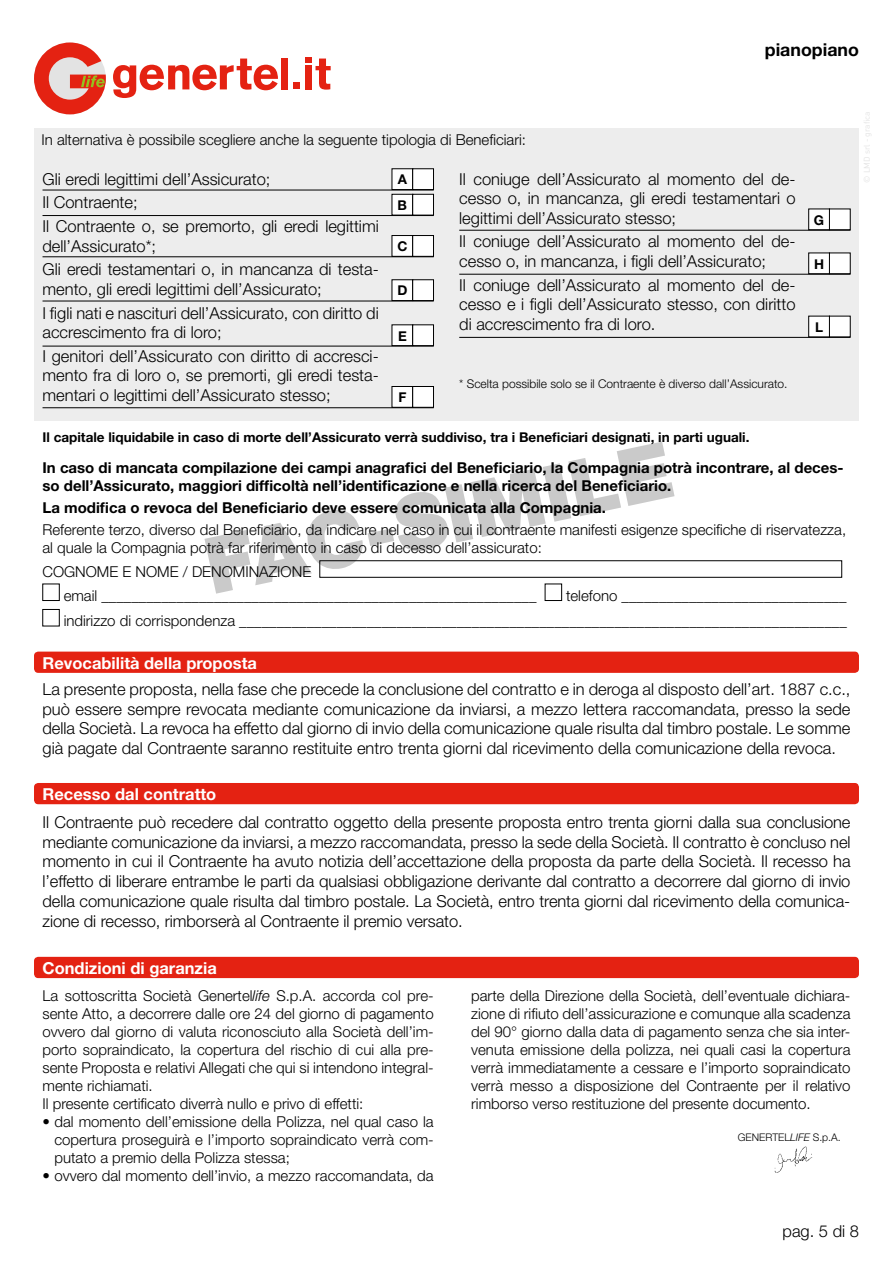
<style>
.page{position:relative;width:893px;height:1263px;background:#fff}
.page>*{position:absolute;margin:0;border:0;box-sizing:border-box;transform-origin:0 0}
.t1{font:700 17.85px "Helvetica Neue";color:#000}
.t2{font:300 16.5px/19.8px "Helvetica Neue";color:#000}
.t3{font:700 16.5px "Helvetica Neue";color:#fff}
.t4{font:300 15px/18px "Helvetica Neue";color:#000}
.t5{font:700 15px/18px "Helvetica Neue";color:#000}
.t6{font:700 13.5px/25.5px "Helvetica Neue";color:#000}
.t7{font:300 12px "Helvetica Neue";color:#000}
.t8{font:300 10.5px "Helvetica Neue";color:#000}
.s1{font-style:italic}
</style>
<div class="page">
<svg style="left:113px;top:59px;width:165px;height:39px"></svg>
<div style="left:281px;top:58px;width:7px;height:31px;background:#e42212"></div>
<svg style="left:305px;top:58px;width:26px;height:32px"></svg>
<div style="left:293px;top:82px;width:7px;height:7px;background:#e42212"></div>
<svg style="left:34px;top:43px;width:72px;height:71px"></svg>
<div style="left:34px;top:652px;width:825px;height:21px;background:#e42212;border-radius:4px"></div>
<div style="left:34px;top:783px;width:825px;height:21px;background:#e42212;border-radius:4px"></div>
<div style="left:34px;top:128px;width:825px;height:293px;background:#ededed"></div>
<div style="left:392px;top:169px;width:21px;height:21px;background:#fff"></div>
<div style="left:392px;top:169px;width:21px;height:21px;border:1px solid #000"></div>
<div style="left:413px;top:169px;width:20px;height:21px;background:#fff"></div>
<div style="left:412px;top:169px;width:22px;height:21px;border:1px solid #000"></div>
<hr style="left:43px;top:190px;width:391px;height:1px;background:#000">
<div style="left:392px;top:194px;width:21px;height:21px;background:#fff"></div>
<div style="left:392px;top:194px;width:21px;height:21px;border:1px solid #000"></div>
<div style="left:413px;top:194px;width:20px;height:21px;background:#fff"></div>
<div style="left:412px;top:194px;width:22px;height:21px;border:1px solid #000"></div>
<hr style="left:43px;top:215px;width:391px;height:1px;background:#000">
<div style="left:392px;top:236px;width:21px;height:20px;background:#fff"></div>
<div style="left:392px;top:235px;width:21px;height:22px;border:1px solid #000"></div>
<div style="left:413px;top:236px;width:20px;height:20px;background:#fff"></div>
<div style="left:412px;top:235px;width:22px;height:22px;border:1px solid #000"></div>
<hr style="left:43px;top:257px;width:391px;height:1px;background:#000">
<div style="left:392px;top:280px;width:21px;height:21px;background:#fff"></div>
<div style="left:392px;top:279px;width:21px;height:22px;border:1px solid #000"></div>
<div style="left:413px;top:280px;width:20px;height:21px;background:#fff"></div>
<div style="left:412px;top:279px;width:22px;height:22px;border:1px solid #000"></div>
<hr style="left:43px;top:301px;width:391px;height:1px;background:#000">
<div style="left:809px;top:253px;width:20px;height:21px;background:#fff"></div>
<div style="left:808px;top:253px;width:22px;height:21px;border:1px solid #000"></div>
<div style="left:829px;top:253px;width:21px;height:21px;background:#fff"></div>
<div style="left:829px;top:253px;width:21px;height:21px;border:1px solid #000"></div>
<hr style="left:459px;top:274px;width:391px;height:1px;background:#000">
<div style="left:392px;top:325px;width:21px;height:21px;background:#fff"></div>
<div style="left:392px;top:325px;width:21px;height:21px;border:1px solid #000"></div>
<div style="left:413px;top:325px;width:20px;height:21px;background:#fff"></div>
<div style="left:412px;top:325px;width:22px;height:21px;border:1px solid #000"></div>
<hr style="left:43px;top:346px;width:391px;height:1px;background:#000">
<div style="left:392px;top:386px;width:21px;height:21px;background:#fff"></div>
<div style="left:392px;top:386px;width:21px;height:21px;border:1px solid #000"></div>
<div style="left:413px;top:386px;width:20px;height:21px;background:#fff"></div>
<div style="left:412px;top:386px;width:22px;height:21px;border:1px solid #000"></div>
<hr style="left:43px;top:407px;width:391px;height:1px;background:#000">
<div style="left:809px;top:316px;width:20px;height:21px;background:#fff"></div>
<div style="left:808px;top:316px;width:22px;height:21px;border:1px solid #000"></div>
<div style="left:829px;top:316px;width:21px;height:21px;background:#fff"></div>
<div style="left:829px;top:316px;width:21px;height:21px;border:1px solid #000"></div>
<hr style="left:459px;top:337px;width:391px;height:1px;background:#000">
<div style="left:809px;top:209px;width:20px;height:21px;background:#fff"></div>
<div style="left:808px;top:209px;width:22px;height:21px;border:1px solid #000"></div>
<div style="left:829px;top:209px;width:21px;height:21px;background:#fff"></div>
<div style="left:829px;top:209px;width:21px;height:21px;border:1px solid #000"></div>
<hr style="left:459px;top:230px;width:391px;height:1px;background:#000">
<div style="left:43px;top:584px;width:17px;height:17px;border:1px solid #000"></div>
<div style="left:545px;top:584px;width:17px;height:17px;border:1px solid #000"></div>
<div style="left:43px;top:609px;width:17px;height:17px;border:1px solid #000"></div>
<div style="left:34px;top:957px;width:825px;height:21px;background:#e42212;border-radius:4px"></div>
<img style="left:774px;top:1146px;width:39px;height:26px">
<svg style="left:204px;top:442px;width:471px;height:152px"></svg>
<p class="t4" style="left:41px;top:130px;width:486px">In alternativa è possibile scegliere anche la seguente tipologia di Beneficiari:</p>
<p class="t1" style="left:765px;top:39px;width:96px">pianopiano</p>
<p class="t2" style="left:43px;top:166px;width:338px;line-height:23.7px">Gli eredi legittimi dell’Assicurato;<br>Il Contraente;<br>Il Contraente o, se premorto, gli eredi legittimi</p>
<p class="t2" style="left:43px;top:233px;width:338px;line-height:23.7px">dell’Assicurato*;<br>Gli eredi testamentari o, in mancanza di testa-</p>
<p class="t2" style="left:43px;top:277px;width:338px;line-height:23.7px">mento, gli eredi legittimi dell’Assicurato;<br>I figli nati e nascituri dell’Assicurato, con diritto di</p>
<p class="t2" style="left:43px;top:320px;width:338px;line-height:23.7px">accrescimento fra di loro;<br>I genitori dell’Assicurato con diritto di accresci-</p>
<p class="t2" style="left:43px;top:365px;width:338px">mento fra di loro o, se premorti, gli eredi testa&shy;mentari o legittimi dell’Assicurato stesso;</p>
<p class="t6" style="left:398px;top:167px;width:11px">A<br>B</p>
<p class="t6" style="left:397px;top:233px;width:12px">C</p>
<p class="t6" style="left:397px;top:278px;width:12px">D</p>
<p class="t6" style="left:398px;top:323px;width:10px">E</p>
<p class="t6" style="left:398px;top:384px;width:10px">F</p>
<p class="t2" style="left:459px;top:169px;width:338px;text-align:justify">Il coniuge dell’Assicurato al momento del de&shy;cesso o, in mancanza, gli eredi testamentari o legittimi dell’Assicurato stesso;</p>
<p class="t2" style="left:459px;top:231px;width:338px">Il coniuge dell’Assicurato al momento del de&shy;cesso o, in mancanza, i figli dell’Assicurato;</p>
<p class="t2" style="left:459px;top:275px;width:338px;text-align:justify">Il coniuge dell’Assicurato al momento del de&shy;cesso e i figli dell’Assicurato stesso, con diritto di accrescimento fra di loro.</p>
<p class="t7" style="left:459px;top:376px;width:330px">* Scelta possibile solo se il Contraente è diverso dall’Assicurato.</p>
<p class="t6" style="left:814px;top:207px;width:12px">G</p>
<p class="t6" style="left:814px;top:251px;width:12px">H</p>
<p class="t6" style="left:815px;top:314px;width:10px">L</p>
<p class="t6" style="left:43px;top:424px;width:708px">Il capitale liquidabile in caso di morte dell’Assicurato verrà suddiviso, tra i Beneficiari designati, in parti uguali.</p>
<p class="t5" style="left:43px;top:458px;width:803px">In caso di mancata compilazione dei campi anagrafici del Beneficiario, la Compagnia potrà incontrare, al deces&shy;so dell’Assicurato, maggiori difficoltà nell’identificazione e nella ricerca del Beneficiario.</p>
<p class="t5" style="left:43px;top:498px;width:565px">La modifica o revoca del Beneficiario deve essere comunicata alla Compagnia.</p>
<p class="t4" style="left:43px;top:521px;width:805px">Referente terzo, diverso dal Beneficiario, da indicare nel caso in cui il contraente manifesti esigenze specifiche di riservatezza, al quale la Compagnia potrà far riferimento in caso di decesso dell’assicurato:</p>
<p class="t4" style="left:64px;top:559px;width:474px;line-height:24px;text-indent:-21px">COGNOME E NOME / DENOMINAZIONE<br>email __________________________________________________________</p>
<p class="t4" style="left:64px;top:582px;width:785px;line-height:25.5px;text-align:right">telefono ______________________________<br>indirizzo di corrispondenza _________________________________________________________________________________</p>
<p class="t3" style="left:43px;top:653px;width:216px">Revocabilità della proposta</p>
<p class="t2" style="left:43px;top:679px;width:809px;text-align:justify">La presente proposta, nella fase che precede la conclusione del contratto e in deroga al disposto dell’art. 1887 c.c., può essere sempre revocata mediante comunicazione da inviarsi, a mezzo lettera raccomandata, presso la sede della Società. La revoca ha effetto dal giorno di invio della comunicazione quale risulta dal timbro postale. Le somme già pagate dal Contraente saranno restituite entro trenta giorni dal ricevimento della comunicazione della revoca.</p>
<p class="t3" style="left:43px;top:784px;width:175px">Recesso dal contratto</p>
<p class="t2" style="left:43px;top:812px;width:809px;text-align:justify">Il Contraente può recedere dal contratto oggetto della presente proposta entro trenta giorni dalla sua conclusione mediante comunicazione da inviarsi, a mezzo raccomandata, presso la sede della Società. Il contratto è concluso nel momento in cui il Contraente ha avuto notizia dell’accettazione della proposta da parte della Società. Il recesso ha l’effetto di liberare entrambe le parti da qualsiasi obbligazione derivante dal contratto a decorrere dal giorno di invio della comunicazione quale risulta dal timbro postale. La Società, entro trenta giorni dal ricevimento della comunica&shy;zione di recesso, rimborserà al Contraente il premio versato.</p>
<p class="t3" style="left:43px;top:958px;width:176px">Condizioni di garanzia</p>
<p class="t4" style="left:43px;top:986px;width:393px">La sottoscritta Società Genertel<span class="s1">life</span> S.p.A. accorda col pre&shy;sente Atto, a decorrere dalle ore 24 del giorno di pagamento ovvero dal giorno di valuta riconosciuto alla Società dell’im&shy;porto sopraindicato, la copertura del rischio di cui alla pre&shy;sente Proposta e relativi Allegati che qui si intendono integral&shy;mente richiamati.<br>Il presente certificato diverrà nullo e privo di effetti:</p>
<p class="t4" style="left:55px;top:1112px;width:381px;text-align:justify;text-indent:-12px">• dal momento dell’emissione della Polizza, nel qual caso la copertura proseguirà e l’importo sopraindicato verrà com&shy;putato a premio della Polizza stessa;</p>
<p class="t4" style="left:43px;top:1166px;width:393px">• ovvero dal momento dell’invio, a mezzo raccomandata, da</p>
<p class="t4" style="left:471px;top:986px;width:381px;text-align:justify">parte della Direzione della Società, dell’eventuale dichiara&shy;zione di rifiuto dell’assicurazione e comunque alla scadenza del 90° giorno dalla data di pagamento senza che sia inter&shy;venuta emissione della polizza, nei quali casi la copertura verrà immediatamente a cessare e l’importo sopraindicato verrà messo a disposizione del Contraente per il relativo rimborso verso restituzione del presente documento.</p>
<p class="t8" style="left:738px;top:1131px;width:104px">GENERTEL<span class="s1">LIFE</span> S.p.A.</p>
<p class="t2" style="left:782px;top:1221px;width:78px">pag. 5 di 8</p>
</div>
